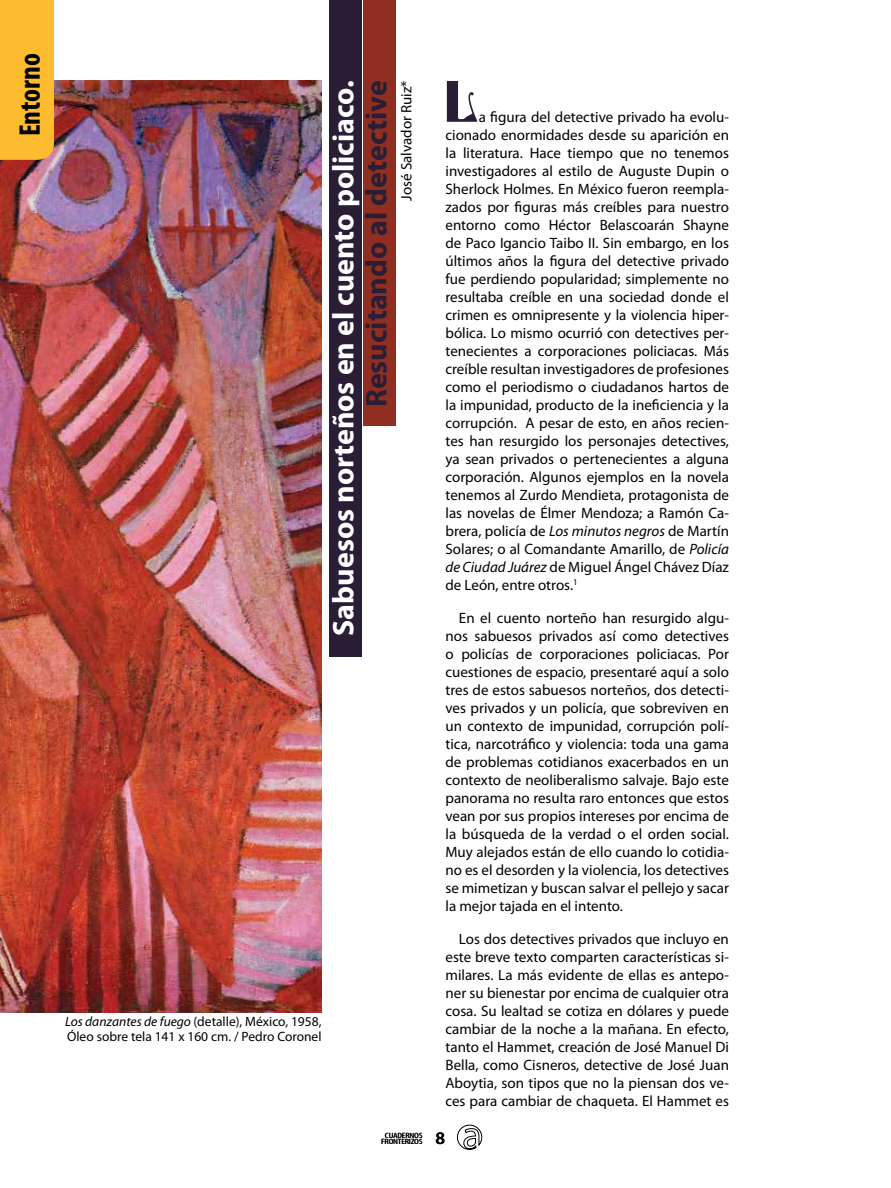
<style>
.page{position:relative;width:891px;height:1188px;background:#fff}
.page>*{position:absolute;margin:0;border:0;box-sizing:border-box;transform-origin:0 0}
.t1{font:52.5px "Deutsch Gothic";color:#291e35}
.t2{font:700 30px "Myriad Pro";color:#fff}
.t3{font:700 30px "Myriad Pro";color:#291e35}
.t4{font:700 condensed 30px "Myriad Pro";color:#000}
.t5{font:600 17.7px "Myriad Pro";color:#000}
.t6{font:15px/18px "Myriad Pro";color:#000;text-align:justify}
.t7{font:13.5px/15px "Myriad Pro";color:#000}
.t8{font:condensed 7.65px/6px "Myriad Pro";letter-spacing:-.02em;color:#000;text-align:center;scale:1.37 1}
.s1{font-style:italic}
</style>
<div class="page">
<div style="left:329px;top:0;width:33px;height:657px;background:#291e35"></div>
<img style="left:0;top:81px;width:322px;height:931px">
<div style="left:0;top:0;width:54px;height:160px;background:#fdbb30"></div>
<div style="left:363px;top:0;width:33px;height:426px;background:#902f21"></div>
<svg style="left:457px;top:1125px;width:25px;height:25px"></svg>
<h2 class="t4" style="left:11px;top:136px;width:85px;rotate:-90deg">Entorno</h2>
<p class="t7" style="left:65px;top:1013px;width:258px"><span class="s1">Los danzantes de fuego</span> (detalle), México, 1958,<br>Óleo sobre tela 141 x 160 cm. / Pedro Coronel</p>
<h2 class="t2" style="left:324px;top:636px;width:557px;rotate:-90deg">Sabuesos norteños en el cuento policiaco.</h2>
<h2 class="t3" style="left:357px;top:407px;width:328px;rotate:-90deg">Resucitando al detective</h2>
<p class="t6" style="left:397px;top:201px;width:122px;rotate:-90deg">José Salvador Ruiz*</p>
<h1 class="t1" style="left:446px;top:77px;width:34px">L</h1>
<p class="t6" style="left:446px;top:108px;width:285px;text-indent:33px">a figura del detective privado ha evolu&shy;cionado enormidades desde su aparición en la literatura. Hace tiempo que no tenemos investigadores al estilo de Auguste Dupin o Sherlock Holmes. En México fueron reempla&shy;zados por figuras más creíbles para nuestro entorno como Héctor Belascoarán Shayne de Paco Igancio Taibo II. Sin embargo, en los últimos años la figura del detective privado fue perdiendo popularidad; simplemente no resultaba creíble en una sociedad donde el crimen es omnipresente y la violencia hiper&shy;bólica. Lo mismo ocurrió con detectives per&shy;tenecientes a corporaciones policiacas. Más creíble resultan investigadores de profesiones como el periodismo o ciudadanos hartos de la impunidad, producto de la ineficiencia y la corrupción. A pesar de esto, en años recien&shy;tes han resurgido los personajes detectives, ya sean privados o pertenecientes a alguna corporación. Algunos ejemplos en la novela tenemos al Zurdo Mendieta, protagonista de las novelas de Élmer Mendoza; a Ramón Ca&shy;brera, policía de <span class="s1">Los minutos negros</span> de Martín Solares; o al Comandante Amarillo, de <span class="s1">Policía de Ciudad Juárez</span> de Miguel Ángel Chávez Díaz de León, entre otros.<sup>1</sup></p>
<p class="t6" style="left:445px;top:609px;width:285px;text-indent:14px">En el cuento norteño han resurgido algu&shy;nos sabuesos privados así como detectives o policías de corporaciones policiacas. Por cuestiones de espacio, presentaré aquí a solo tres de estos sabuesos norteños, dos detecti&shy;ves privados y un policía, que sobreviven en un contexto de impunidad, corrupción polí&shy;tica, narcotráfico y violencia: toda una gama de problemas cotidianos exacerbados en un contexto de neoliberalismo salvaje. Bajo este panorama no resulta raro entonces que estos vean por sus propios intereses por encima de la búsqueda de la verdad o el orden social.<br>Muy alejados están de ello cuando lo cotidia&shy;no es el desorden y la violencia, los detectives se mimetizan y buscan salvar el pellejo y sacar la mejor tajada en el intento.</p>
<p class="t6" style="left:445px;top:930px;width:285px;text-indent:14px">Los dos detectives privados que incluyo en este breve texto comparten características si&shy;milares. La más evidente de ellas es antepo&shy;ner su bienestar por encima de cualquier otra cosa. Su lealtad se cotiza en dólares y puede cambiar de la noche a la mañana. En efecto, tanto el Hammet, creación de José Manuel Di Bella, como Cisneros, detective de José Juan Aboytia, son tipos que no la piensan dos ve&shy;ces para cambiar de chaqueta. El Hammet es</p>
<p class="t8" style="left:381px;top:1132px;width:32px">CUADERNOS<br>FRONTERIZOS</p>
<p class="t5" style="left:435px;top:1127px;width:11px">8</p>
</div>
